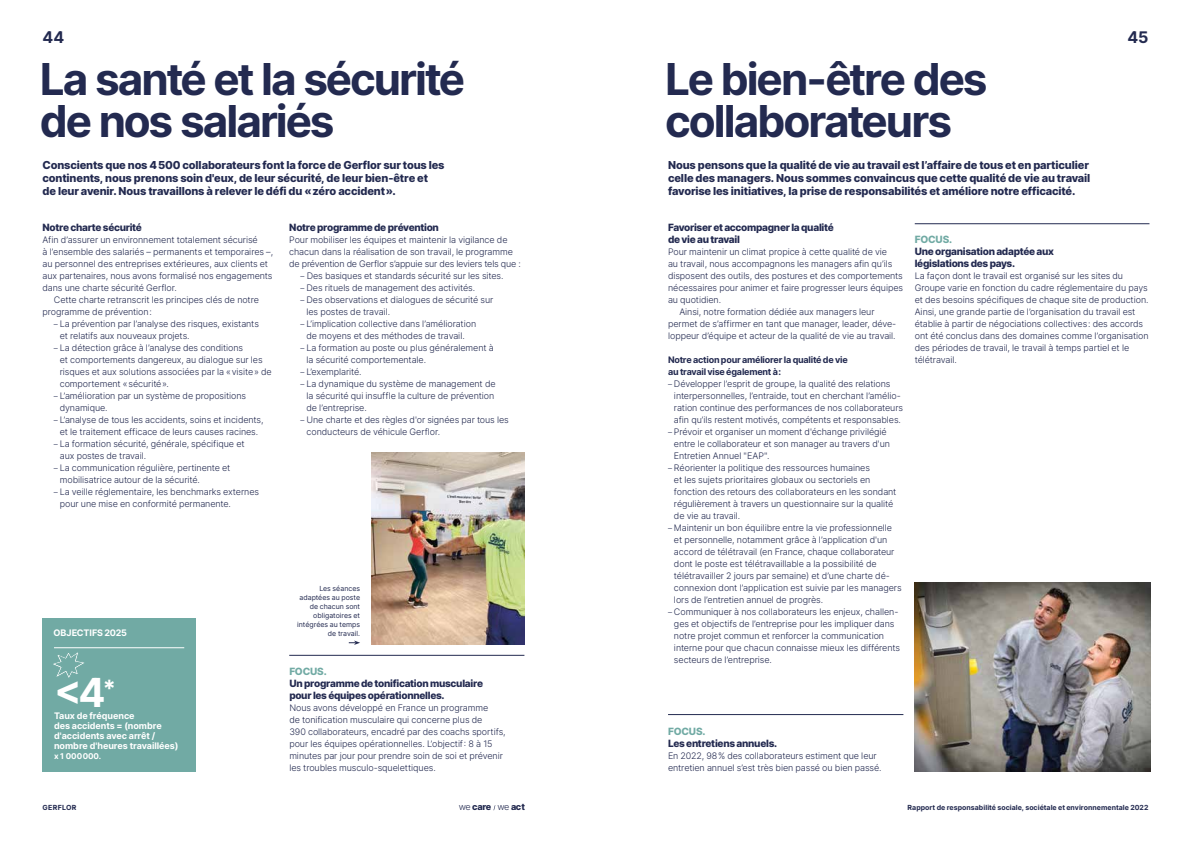
<style>
.page{position:relative;width:1191px;height:842px;background:#fff}
.page>*{position:absolute;margin:0;border:0;box-sizing:border-box;transform-origin:0 0}
.t1{font:700 44px/42px "Inter";letter-spacing:-.045em;color:#232a50}
.t2{font:700 40px "Inter";color:#fff}
.t3{font:700 16px "Inter";color:#232a50}
.t4{font:800 11px/13px "Inter";letter-spacing:-.01em;color:#232a50}
.t5{font:800 10px/12px "Inter";letter-spacing:-.03em;color:#232a50}
.t6{font:800 10px "Inter";letter-spacing:-.015em;color:#71aaa4}
.t7{font:800 9.1px "Inter";letter-spacing:-.03em;color:#232a50}
.t8{font:300 9px/12px "Inter";letter-spacing:-.01em;color:#232a50}
.t9{font:700 9px/10px "Inter";letter-spacing:-.005em;color:#fff}
.t10{font:700 9px/12px "Inter";letter-spacing:-.025em;color:#232a50}
.t11{font:700 8px "Inter";letter-spacing:.005em;color:#fff}
.t12{font:7px/9px "Inter";color:#232a50;text-align:right}
.t13{font:700 7px "Inter";letter-spacing:.005em;color:#232a50}
.t14{font:700 7px "Inter";letter-spacing:.045em;color:#232a50}
.s1{font-size:8px}
.s2{font-weight:300}
</style>
<div class="page">
<img style="left:914px;top:583px;width:236px;height:188px">
<hr style="left:289px;top:655px;width:235px;height:1px;background:#232a50">
<div style="left:43px;top:618px;width:153px;height:153px;background:#71aaa4"></div>
<hr style="left:54px;top:647px;width:130px;height:1px;background:#fff">
<svg style="left:53px;top:652px;width:31px;height:26px"></svg>
<img style="left:372px;top:453px;width:152px;height:192px">
<svg style="left:349px;top:640px;width:11px;height:5px"></svg>
<hr style="left:668px;top:714px;width:235px;height:1px;background:#232a50">
<hr style="left:914px;top:224px;width:235px;height:1px;background:#232a50">
<h3 class="t3" style="left:43px;top:26px;width:23px">44</h3>
<h3 class="t3" style="left:1127px;top:26px;width:23px">45</h3>
<h1 class="t1" style="left:40px;top:57px;width:427px">La santé et la sécurité de nos salariés</h1>
<p class="t4" style="left:43px;top:158px;width:403px">Conscients que nos 4500 collaborateurs font la force de Gerflor sur tous les continents, nous prenons soin d'eux, de leur sécurité, de leur bien-être et<br>de leur avenir. Nous travaillons à relever le défi du «zéro accident».</p>
<p class="t5" style="left:43px;top:221px;width:101px">Notre charte sécurité</p>
<p class="t8" style="left:43px;top:234px;width:217px">Afin d’assurer un environnement totalement sécurisé</p>
<p class="t8" style="left:43px;top:246px;width:232px">à l’ensemble des salariés – permanents et temporaires –,</p>
<p class="t8" style="left:43px;top:258px;width:227px">au personnel des entreprises extérieures, aux clients et</p>
<p class="t8" style="left:43px;top:270px;width:231px">aux partenaires, nous avons formalisé nos engagements</p>
<p class="t8" style="left:43px;top:282px;width:136px">dans une charte sécurité Gerflor.</p>
<p class="t8" style="left:54px;top:294px;width:207px">Cette charte retranscrit les principes clés de notre</p>
<p class="t8" style="left:43px;top:306px;width:111px">programme de prévention:</p>
<p class="t8" style="left:60px;top:318px;width:201px;text-indent:-6px"><span class="s1">–</span> La prévention par l’analyse des risques, existants et relatifs aux nouveaux projets.</p>
<p class="t8" style="left:60px;top:342px;width:213px;text-indent:-6px"><span class="s1">–</span> La détection grâce à l’analyse des conditions<br>et comportements dangereux, au dialogue sur les risques et aux solutions associées par la «visite» de comportement «sécurité».</p>
<p class="t8" style="left:60px;top:390px;width:188px;text-indent:-6px"><span class="s1">–</span> L’amélioration par un système de propositions dynamique.</p>
<p class="t8" style="left:54px;top:414px;width:211px;text-align:center"><span class="s1">–</span> L’analyse de tous les accidents, soins et incidents, et le traitement efficace de leurs causes racines.</p>
<p class="t8" style="left:60px;top:438px;width:186px;text-indent:-6px"><span class="s1">–</span> La formation sécurité, générale, spécifique et aux postes de travail.</p>
<p class="t8" style="left:60px;top:462px;width:172px;text-indent:-6px"><span class="s1">–</span> La communication régulière, pertinente et mobilisatrice autour de la sécurité.</p>
<p class="t8" style="left:60px;top:486px;width:201px;text-indent:-6px"><span class="s1">–</span> La veille réglementaire, les benchmarks externes pour une mise en conformité permanente.</p>
<h1 class="t1" style="left:665px;top:57px;width:324px">Le bien-être des collaborateurs</h1>
<p class="t4" style="left:668px;top:158px;width:424px">Nous pensons que la qualité de vie au travail est l’affaire de tous et en particulier celle des managers. Nous sommes convaincus que cette qualité de vie au travail favorise les initiatives, la prise de responsabilités et améliore notre efficacité.</p>
<p class="t5" style="left:289px;top:221px;width:151px">Notre programme de prévention</p>
<p class="t8" style="left:289px;top:234px;width:233px">Pour mobiliser les équipes et maintenir la vigilance de chacun dans la réalisation de son travail, le programme de prévention de Gerflor s’appuie sur des leviers tels que :</p>
<p class="t8" style="left:300px;top:270px;width:204px"><span class="s1">–</span> Des basiques et standards sécurité sur les sites.</p>
<p class="t8" style="left:300px;top:282px;width:176px"><span class="s1">–</span> Des rituels de management des activités.</p>
<p class="t8" style="left:306px;top:294px;width:188px;text-indent:-6px"><span class="s1">–</span> Des observations et dialogues de sécurité sur les postes de travail.</p>
<p class="t8" style="left:306px;top:318px;width:171px;text-indent:-6px"><span class="s1">–</span> L’implication collective dans l’amélioration de moyens et des méthodes de travail.</p>
<p class="t8" style="left:306px;top:342px;width:189px;text-indent:-6px"><span class="s1">–</span> La formation au poste ou plus généralement à la sécurité comportementale.</p>
<p class="t8" style="left:300px;top:366px;width:63px"><span class="s1">–</span> L’exemplarité.</p>
<p class="t8" style="left:306px;top:378px;width:191px;text-indent:-6px"><span class="s1">–</span> La dynamique du système de management de la sécurité qui insuffle la culture de prévention de l’entreprise.</p>
<p class="t8" style="left:306px;top:414px;width:204px;text-indent:-6px"><span class="s1">–</span> Une charte et des règles d'or signées par tous les conducteurs de véhicule Gerflor.</p>
<p class="t5" style="left:668px;top:221px;width:167px">Favoriser et accompagner la qualité de vie au travail</p>
<p class="t8" style="left:668px;top:246px;width:221px">Pour maintenir un climat propice à cette qualité de vie</p>
<p class="t8" style="left:668px;top:258px;width:226px">au travail, nous accompagnons les managers afin qu’ils</p>
<p class="t8" style="left:668px;top:270px;width:236px">disposent des outils, des postures et des comportements</p>
<p class="t8" style="left:668px;top:282px;width:237px">nécessaires pour animer et faire progresser leurs équipes</p>
<p class="t8" style="left:668px;top:294px;width:55px">au quotidien.</p>
<p class="t8" style="left:679px;top:306px;width:197px">Ainsi, notre formation dédiée aux managers leur</p>
<p class="t8" style="left:668px;top:318px;width:230px">permet de s’affirmer en tant que manager, leader, déve-</p>
<p class="t8" style="left:668px;top:330px;width:229px">loppeur d’équipe et acteur de la qualité de vie au travail.</p>
<p class="t10" style="left:668px;top:354px;width:181px">Notre action pour améliorer la qualité de vie au travail vise également à:</p>
<p class="t8" style="left:674px;top:378px;width:231px;text-indent:-6px"><span class="s1">–</span> Développer l’esprit de groupe, la qualité des relations interpersonnelles, l’entraide, tout en cherchant l’amélio&shy;ration continue des performances de nos collaborateurs afin qu’ils restent motivés, compétents et responsables.</p>
<p class="t8" style="left:674px;top:426px;width:218px;text-indent:-6px"><span class="s1">–</span> Prévoir et organiser un moment d'échange privilégié entre le collaborateur et son manager au travers d'un<br>Entretien Annuel "EAP".</p>
<p class="t8" style="left:674px;top:462px;width:224px;text-indent:-6px"><span class="s1">–</span> Réorienter la politique des ressources humaines<br>et les sujets prioritaires globaux ou sectoriels en fonction des retours des collaborateurs en les sondant régulièrement à travers un questionnaire sur la qualité de vie au travail.</p>
<p class="t8" style="left:674px;top:522px;width:229px;text-indent:-6px"><span class="s1">–</span> Maintenir un bon équilibre entre la vie professionnelle et personnelle, notamment grâce à l’application d'un accord de télétravail (en France, chaque collaborateur dont le poste est télétravaillable a la possibilité de télétravailler 2 jours par semaine) et d’une charte dé&shy;connexion dont l’application est suivie par les managers lors de l’entretien annuel de progrès.</p>
<p class="t8" style="left:674px;top:606px;width:228px;text-indent:-6px"><span class="s1">–</span> Communiquer à nos collaborateurs les enjeux, challen&shy;ges et objectifs de l’entreprise pour les impliquer dans notre projet commun et renforcer la communication interne pour que chacun connaisse mieux les différents secteurs de l’entreprise.</p>
<p class="t6" style="left:914px;top:232px;width:39px">FOCUS.</p>
<p class="t5" style="left:914px;top:245px;width:141px">Une organisation adaptée aux législations des pays.</p>
<p class="t8" style="left:914px;top:270px;width:235px">La façon dont le travail est organisé sur les sites du Groupe varie en fonction du cadre réglementaire du pays et des besoins spécifiques de chaque site de production.<br>Ainsi, une grande partie de l’organisation du travail est établie à partir de négociations collectives: des accords ont été conclus dans des domaines comme l’organisation des périodes de travail, le travail à temps partiel et le télétravail.</p>
<p class="t12" style="left:297px;top:584px;width:64px">Les séances adaptées au poste de chacun sont obligatoires et intégrées au temps de travail.</p>
<p class="t9" style="left:54px;top:628px;width:75px">OBJECTIFS 2025</p>
<h2 class="t2" style="left:54px;top:663px;width:63px">&lt;4<sup>*</sup></h2>
<p class="t9" style="left:54px;top:711px;width:126px">Taux de fréquence<br>des accidents = (nombre d'accidents avec arrêt / nombre d'heures travaillées)</p>
<p class="t11" style="left:54px;top:750px;width:49px">x 1 000000.</p>
<p class="t6" style="left:289px;top:664px;width:39px">FOCUS.</p>
<p class="t5" style="left:289px;top:677px;width:195px">Un programme de tonification musculaire pour les équipes opérationnelles.</p>
<p class="t8" style="left:289px;top:702px;width:218px">Nous avons développé en France un programme<br>de tonification musculaire qui concerne plus de<br>390 collaborateurs, encadré par des coachs sportifs, pour les équipes opérationnelles. L’objectif: 8 à 15 minutes par jour pour prendre soin de soi et prévenir les troubles musculo-squelettiques.</p>
<p class="t6" style="left:668px;top:724px;width:39px">FOCUS.</p>
<p class="t5" style="left:668px;top:737px;width:111px">Les entretiens annuels.</p>
<p class="t8" style="left:668px;top:750px;width:215px">En 2022, 98% des collaborateurs estiment que leur entretien annuel s’est très bien passé ou bien passé.</p>
<p class="t14" style="left:43px;top:802px;width:35px">GERFLOR</p>
<p class="t7" style="left:459px;top:800px;width:68px"><span class="s2">we</span> care <span class="s2">we</span> act</p>
<p class="t13" style="left:907px;top:802px;width:242px">Rapport de responsabilité sociale, sociétale et environnementale 2022</p>
</div>
